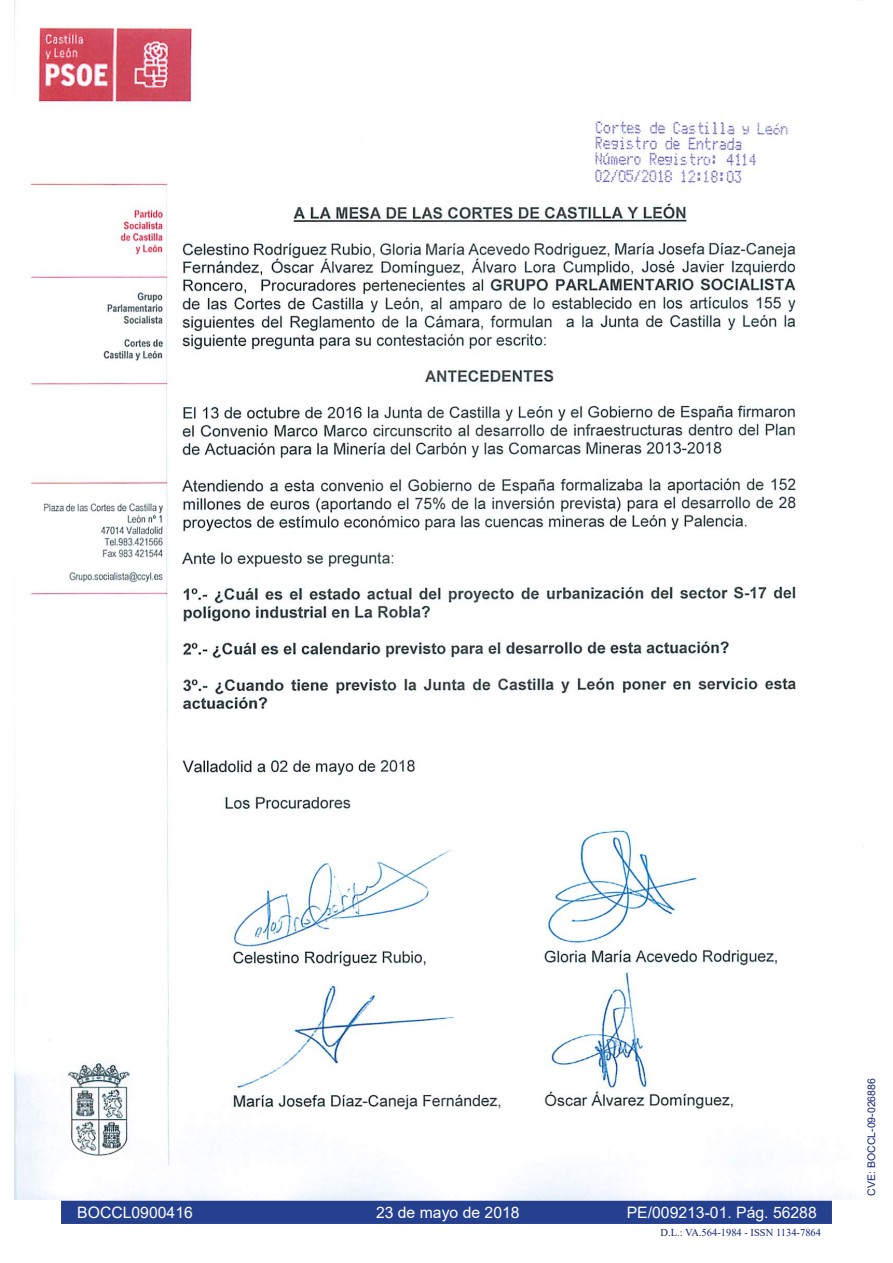
<style>
.page{position:relative;width:893px;height:1263px;background:#fff}
.page>*{position:absolute;margin:0;border:0;box-sizing:border-box;transform-origin:0 0}
.t1{font:15.75px "Arial";color:#fff}
.t2{font:10.5px "Times New Roman";color:#132477}
.t3{font:10.5px "Arial";color:#132477}
</style>
<div class="page">
<div style="left:60px;top:1200px;width:773px;height:25px;background:#25408f"></div>
<div style="left:60px;top:1199px;width:773px;height:26px;border:2px solid #fff"></div>
<img style="left:15px;top:0;width:848px;height:1200px">
<p class="t1" style="left:77px;top:1202px;width:117px">BOCCL0900416</p>
<p class="t1" style="left:376px;top:1202px;width:145px">23 de mayo de 2018</p>
<p class="t1" style="left:627px;top:1202px;width:192px">PE/009213-01. Pág. 56288</p>
<p class="t2" style="left:661px;top:1225px;width:162px">D.L.: VA.564-1984 - ISSN 1134-7864</p>
<p class="t3" style="left:864px;top:1195px;width:119px;rotate:-90deg">CVE: BOCCL-09-026886</p>
</div>
